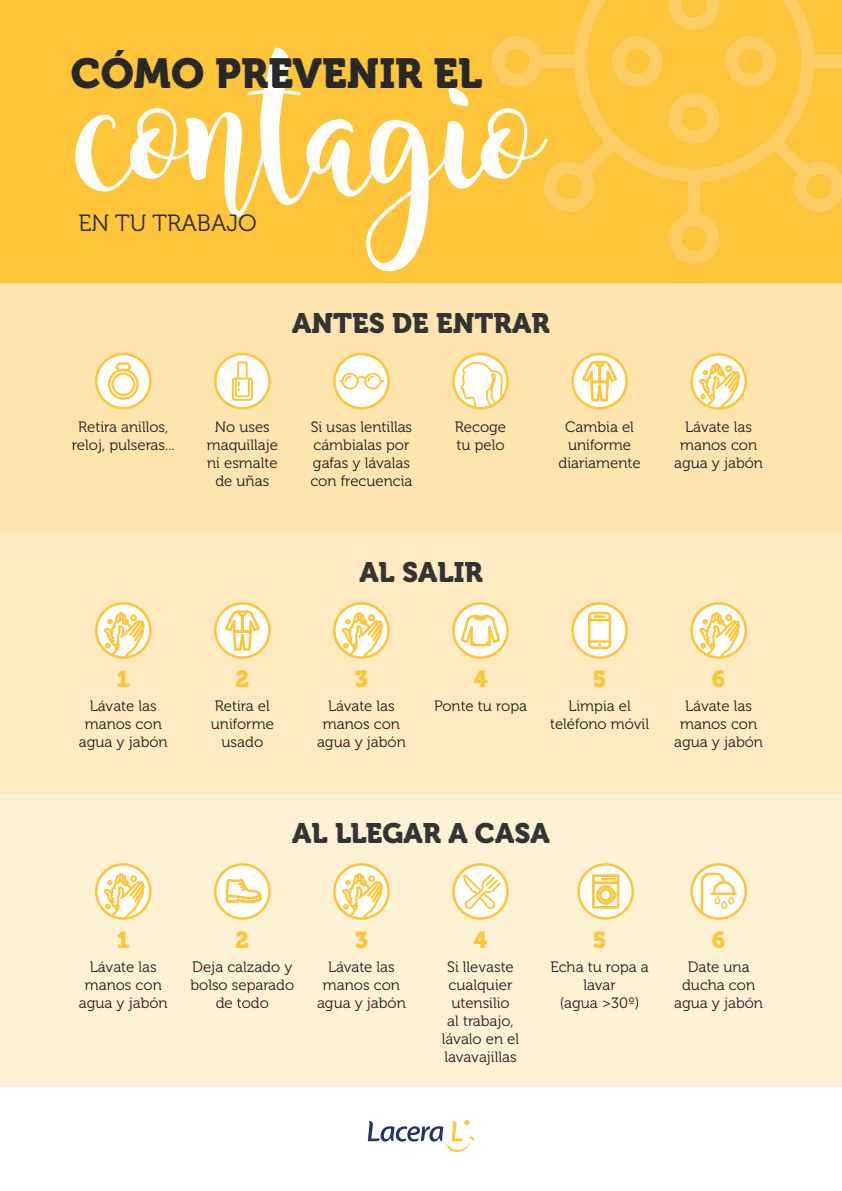
<style>
.page{position:relative;width:842px;height:1191px;background:#fff}
.page>*{position:absolute;margin:0;border:0;box-sizing:border-box;transform-origin:0 0}
.t1{font:125.1px "Magnolia Sky";letter-spacing:-.035em;color:#fff}
.t2{font:41.7px "Museo 900";color:#282828}
.t3{font:28px "Museo 900";color:#343434}
.t4{font:23.4px "Museo 300";color:#282828}
.t5{font:23px "Museo 900";color:#fec53a}
.t6{font:15px/18px "Museo 300";color:#231f20;text-align:center}
</style>
<div class="page">
<div style="left:0;top:0;width:842px;height:283px;background:#fec53a"></div>
<svg style="left:492px;top:0;width:350px;height:264px"></svg>
<svg style="left:609px;top:0;width:170px;height:144px"></svg>
<div style="left:0;top:283px;width:842px;height:250px;background:#fee5af"></div>
<div style="left:0;top:533px;width:842px;height:261px;background:#feebc2"></div>
<div style="left:0;top:794px;width:842px;height:292px;background:#fef2d5"></div>
<svg style="left:368px;top:1120px;width:106px;height:32px"></svg>
<svg style="left:96px;top:354px;width:54px;height:54px"></svg>
<div style="left:95px;top:353px;width:57px;height:56px;border:3px solid #fec53a;border-radius:50%"></div>
<svg style="left:107px;top:361px;width:33px;height:40px"></svg>
<div style="left:334px;top:354px;width:54px;height:54px;background:#fff;border-radius:50%"></div>
<div style="left:333px;top:353px;width:57px;height:56px;border:3px solid #fec53a;border-radius:50%"></div>
<svg style="left:339px;top:373px;width:45px;height:16px"></svg>
<svg style="left:453px;top:354px;width:55px;height:54px"></svg>
<div style="left:452px;top:353px;width:57px;height:56px;border:3px solid #fec53a;border-radius:50%"></div>
<svg style="left:460px;top:362px;width:43px;height:46px;background:#fef0ce"></svg>
<svg style="left:572px;top:354px;width:55px;height:54px"></svg>
<div style="left:571px;top:353px;width:57px;height:56px;border:3px solid #fec53a;border-radius:50%"></div>
<svg style="left:580px;top:359px;width:39px;height:44px;background:#feebbb"></svg>
<div style="left:215px;top:354px;width:54px;height:54px;background:#fff;border-radius:50%"></div>
<div style="left:214px;top:353px;width:57px;height:56px;border:3px solid #fec53a;border-radius:50%"></div>
<svg style="left:232px;top:361px;width:21px;height:40px"></svg>
<svg style="left:692px;top:354px;width:54px;height:54px"></svg>
<div style="left:690px;top:353px;width:57px;height:57px;border:3px solid #fec53a;border-radius:50%"></div>
<svg style="left:699px;top:353px;width:41px;height:57px;background:#fee5aa"></svg>
<svg style="left:453px;top:864px;width:55px;height:54px"></svg>
<div style="left:452px;top:863px;width:57px;height:57px;border:3px solid #fec53a;border-radius:50%"></div>
<svg style="left:463px;top:873px;width:38px;height:36px"></svg>
<svg style="left:215px;top:864px;width:54px;height:54px"></svg>
<div style="left:214px;top:863px;width:57px;height:57px;border:3px solid #fec53a;border-radius:50%"></div>
<svg style="left:224px;top:863px;width:40px;height:57px;background:#feeec7"></svg>
<svg style="left:692px;top:864px;width:54px;height:54px"></svg>
<div style="left:690px;top:863px;width:57px;height:57px;border:3px solid #fec53a;border-radius:50%"></div>
<svg style="left:700px;top:872px;width:37px;height:41px;background:#fef0cd"></svg>
<svg style="left:96px;top:864px;width:54px;height:54px"></svg>
<div style="left:95px;top:863px;width:57px;height:57px;border:3px solid #fec53a;border-radius:50%"></div>
<svg style="left:104px;top:863px;width:41px;height:57px;background:#fee6ae"></svg>
<svg style="left:334px;top:864px;width:54px;height:54px"></svg>
<div style="left:333px;top:863px;width:57px;height:57px;border:3px solid #fec53a;border-radius:50%"></div>
<svg style="left:342px;top:863px;width:41px;height:57px;background:#fee7ae"></svg>
<svg style="left:579px;top:864px;width:54px;height:54px"></svg>
<div style="left:577px;top:863px;width:57px;height:57px;border:3px solid #fec53a;border-radius:50%"></div>
<svg style="left:592px;top:874px;width:27px;height:35px"></svg>
<svg style="left:215px;top:603px;width:54px;height:54px"></svg>
<div style="left:214px;top:602px;width:57px;height:57px;border:3px solid #fec53a;border-radius:50%"></div>
<svg style="left:223px;top:609px;width:39px;height:43px;background:#feeabb"></svg>
<svg style="left:572px;top:603px;width:55px;height:54px"></svg>
<div style="left:571px;top:602px;width:57px;height:57px;border:3px solid #fec53a;border-radius:50%"></div>
<div style="left:589px;top:613px;width:21px;height:35px;background:#fff;border-radius:4px"></div>
<div style="left:588px;top:612px;width:23px;height:37px;border:3px solid #fec53a;border-radius:4px"></div>
<hr style="left:589px;top:640px;width:21px;height:3px;background:#fec53a">
<hr style="left:589px;top:619px;width:21px;height:2px;background:#fec53a">
<svg style="left:595px;top:615px;width:9px;height:3px"></svg>
<svg style="left:96px;top:603px;width:54px;height:54px"></svg>
<div style="left:95px;top:602px;width:57px;height:57px;border:3px solid #fec53a;border-radius:50%"></div>
<svg style="left:104px;top:602px;width:41px;height:57px;background:#fee6ac"></svg>
<svg style="left:334px;top:603px;width:54px;height:54px"></svg>
<div style="left:333px;top:602px;width:57px;height:57px;border:3px solid #fec53a;border-radius:50%"></div>
<svg style="left:342px;top:602px;width:41px;height:57px;background:#fee6ac"></svg>
<svg style="left:692px;top:603px;width:54px;height:54px"></svg>
<div style="left:690px;top:602px;width:57px;height:57px;border:3px solid #fec53a;border-radius:50%"></div>
<svg style="left:699px;top:602px;width:41px;height:57px;background:#fee6ac"></svg>
<svg style="left:453px;top:603px;width:55px;height:54px"></svg>
<div style="left:452px;top:602px;width:57px;height:57px;border:3px solid #fec53a;border-radius:50%"></div>
<svg style="left:459px;top:608px;width:43px;height:39px;background:#feedc4"></svg>
<h1 class="t1" style="left:71px;top:73px;width:478px">contagio</h1>
<h2 class="t2" style="left:71px;top:50px;width:413px">CÓMO PREVENIR EL</h2>
<h3 class="t4" style="left:79px;top:210px;width:180px">EN TU TRABAJO</h3>
<h3 class="t3" style="left:292px;top:307px;width:259px">ANTES DE ENTRAR</h3>
<p class="t6" style="left:72px;top:418px;width:105px">Retira anillos, reloj, pulseras...</p>
<p class="t6" style="left:207px;top:418px;width:73px">No uses maquillaje ni esmalte de uñas</p>
<p class="t6" style="left:310px;top:418px;width:104px;text-align:left">Si usas lentillas cámbialas por gafas y lávalas con frecuencia</p>
<p class="t6" style="left:559px;top:418px;width:84px">Cambia el uniforme diariamente</p>
<p class="t6" style="left:455px;top:418px;width:53px;text-align:left">Recoge tu pelo</p>
<p class="t6" style="left:674px;top:418px;width:90px">Lávate las manos con agua y jabón</p>
<h3 class="t3" style="left:359px;top:556px;width:125px">AL SALIR</h3>
<h3 class="t5" style="left:117px;top:666px;width:15px">1</h3>
<p class="t6" style="left:79px;top:697px;width:90px">Lávate las manos con agua y jabón</p>
<h3 class="t5" style="left:236px;top:666px;width:15px">2</h3>
<p class="t6" style="left:211px;top:697px;width:65px">Retira el uniforme usado</p>
<h3 class="t5" style="left:355px;top:666px;width:15px">3</h3>
<p class="t6" style="left:317px;top:697px;width:90px">Lávate las manos con agua y jabón</p>
<h3 class="t5" style="left:473px;top:666px;width:16px">4</h3>
<p class="t6" style="left:434px;top:697px;width:94px">Ponte tu ropa</p>
<h3 class="t5" style="left:592px;top:666px;width:16px">5</h3>
<p class="t6" style="left:550px;top:697px;width:100px">Limpia el teléfono móvil</p>
<h3 class="t5" style="left:712px;top:666px;width:15px">6</h3>
<p class="t6" style="left:674px;top:697px;width:90px">Lávate las manos con agua y jabón</p>
<h3 class="t3" style="left:292px;top:817px;width:259px">AL LLEGAR A CASA</h3>
<h3 class="t5" style="left:117px;top:927px;width:15px">1</h3>
<p class="t6" style="left:79px;top:958px;width:90px">Lávate las manos con agua y jabón</p>
<h3 class="t5" style="left:236px;top:927px;width:15px">2</h3>
<p class="t6" style="left:191px;top:958px;width:105px">Deja calzado y bolso separado de todo</p>
<h3 class="t5" style="left:355px;top:927px;width:15px">3</h3>
<p class="t6" style="left:317px;top:958px;width:90px">Lávate las manos con agua y jabón</p>
<h3 class="t5" style="left:473px;top:927px;width:16px">4</h3>
<p class="t6" style="left:442px;top:958px;width:79px">Si llevaste cualquier utensilio<br>al trabajo, lávalo en el lavavajillas</p>
<h3 class="t5" style="left:592px;top:927px;width:16px">5</h3>
<p class="t6" style="left:550px;top:958px;width:100px">Echa tu ropa a lavar<br>(agua &gt;30º)</p>
<h3 class="t5" style="left:712px;top:927px;width:15px">6</h3>
<p class="t6" style="left:674px;top:958px;width:90px">Date una ducha con agua y jabón</p>
</div>
